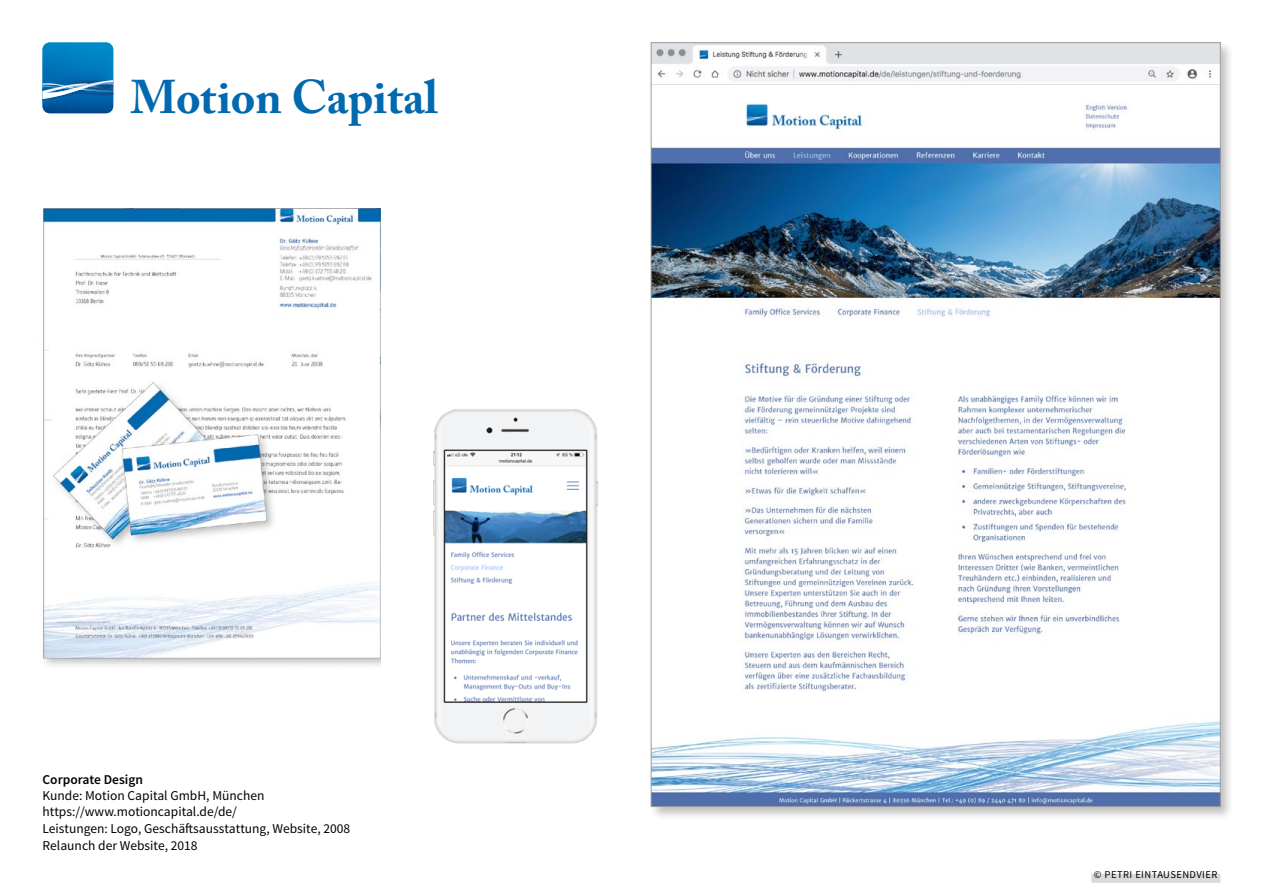
<style>
.page{position:relative;width:1263px;height:893px;background:#fff}
.page>*{position:absolute;margin:0;border:0;box-sizing:border-box;transform-origin:0 0}
.t1{font:700 46.95px "Adobe Caslon Pro";color:#0069b0}
.Fließtext{font:13.5px/16.2px "Source Sans Pro";color:#000}
.Fließtext-2{font:600 13.5px "Source Sans Pro";color:#000}
.t2{font:10.5px "Source Sans Pro";letter-spacing:.04em;color:#000}
</style>
<div class="page">
<div style="left:1091px;top:874px;width:129px;height:9px;background:#d9dada"></div>
<img style="left:43px;top:208px;width:337px;height:458px">
<svg style="left:43px;top:43px;width:71px;height:70px;background:#187ab7"></svg>
<img style="left:433px;top:409px;width:165px;height:335px">
<div style="left:649px;top:40px;width:586px;height:781px;background:#000;opacity:.25"></div>
<img style="left:653px;top:45px;width:565px;height:760px">
<h1 class="t1" style="left:130px;top:70px;width:309px">Motion Capital</h1>
<p class="Fließtext-2" style="left:43px;top:770px;width:102px">Corporate Design</p>
<p class="Fließtext" style="left:43px;top:787px;width:223px">Kunde: Motion Capital GmbH, München https://www.motioncapital.de/de/</p>
<p class="Fließtext" style="left:43px;top:821px;width:309px">Leistungen: Logo, Geschäftsausstattung, Website, 2008</p>
<p class="Fließtext" style="left:43px;top:838px;width:157px">Relaunch der Website, 2018</p>
<p class="t2" style="left:1094px;top:868px;width:125px">© PETRI EINTAUSENDVIER</p>
</div>
